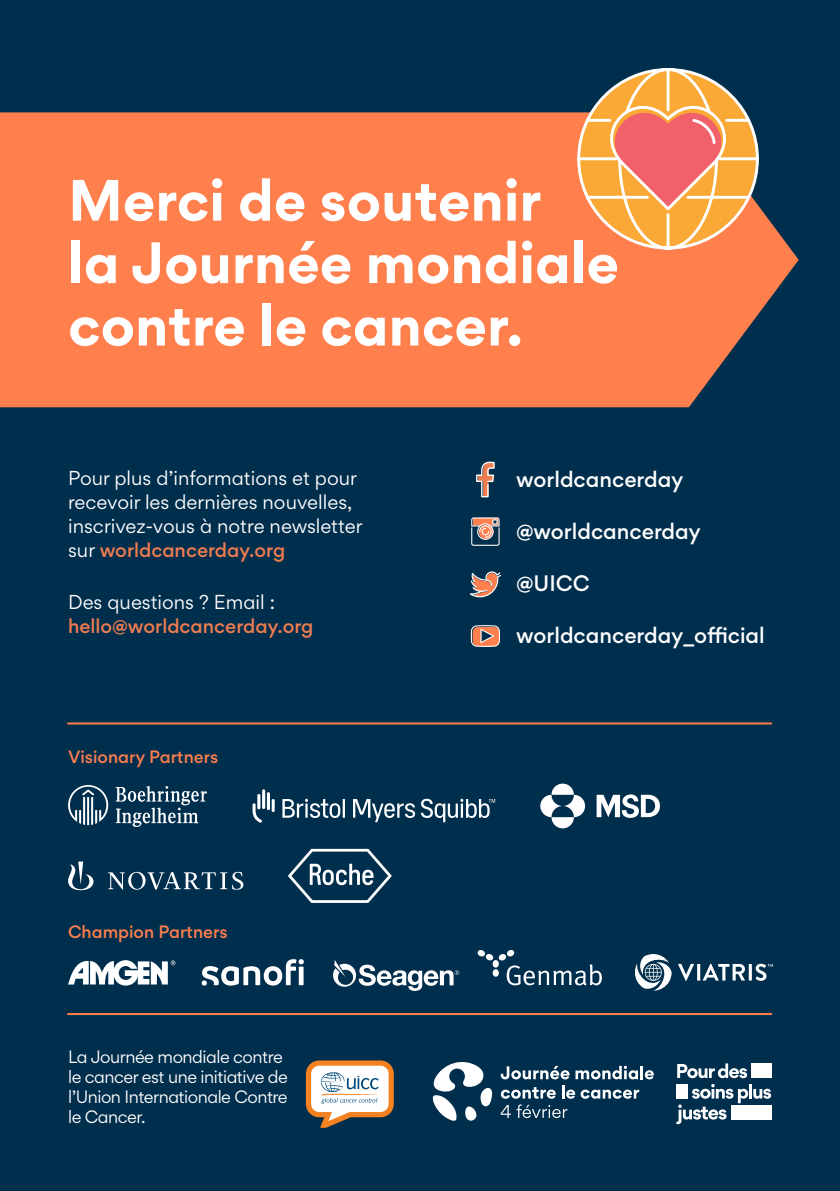
<style>
.page{position:relative;width:840px;height:1191px;background:#fff}
.page>*{position:absolute;margin:0;border:0;box-sizing:border-box;transform-origin:0 0}
.t1{font:700 52px/62.4px "Gordita";color:#fff}
.t2{font:500 20px "Gordita";color:#fff}
.t3{font:18px/24px "Gordita";color:#fff}
.t4{font:500 18px "Gordita";color:#f07d50}
.t5{font:16px/20px "Gordita";letter-spacing:-.03em;color:#fff}
.t6{font:500 16px "Gordita";color:#ff7f4d}
.s1{font-weight:500;color:#f07d50}
</style>
<div class="page">
<div style="left:0;top:0;width:839px;height:1191px;background:#002e4d"></div>
<svg style="left:476px;top:461px;width:19px;height:37px"></svg>
<svg style="left:469px;top:571px;width:32px;height:26px"></svg>
<svg style="left:470px;top:625px;width:29px;height:22px"></svg>
<div style="left:0;top:112px;width:798px;height:295px;background:#ff7f4d"></div>
<svg style="left:575px;top:68px;width:184px;height:183px;background:#e0925c"></svg>
<svg style="left:306px;top:1060px;width:87px;height:67px;background:#c9b8a7"></svg>
<svg style="left:471px;top:517px;width:28px;height:29px"></svg>
<div style="left:730px;top:1104px;width:41px;height:15px;background:#fff"></div>
<div style="left:751px;top:1063px;width:20px;height:15px;background:#fff"></div>
<svg style="left:677px;top:1063px;width:69px;height:15px"></svg>
<svg style="left:676px;top:1084px;width:71px;height:40px"></svg>
<hr style="left:748px;top:1084px;width:3px;height:14px;background:#fff">
<svg style="left:753px;top:1088px;width:17px;height:10px"></svg>
<svg style="left:432px;top:1062px;width:60px;height:59px"></svg>
<svg style="left:500px;top:1066px;width:69px;height:13px"></svg>
<svg style="left:575px;top:1065px;width:78px;height:14px"></svg>
<svg style="left:500px;top:1087px;width:55px;height:11px"></svg>
<svg style="left:562px;top:1085px;width:77px;height:13px"></svg>
<svg style="left:500px;top:1105px;width:10px;height:12px"></svg>
<svg style="left:516px;top:1104px;width:51px;height:14px"></svg>
<hr style="left:67px;top:722px;width:704px;height:2px;background:#ff7f4d">
<hr style="left:67px;top:1013px;width:704px;height:2px;background:#ff7f4d">
<svg style="left:68px;top:785px;width:40px;height:40px"></svg>
<svg style="left:116px;top:786px;width:91px;height:41px"></svg>
<svg style="left:596px;top:794px;width:63px;height:24px"></svg>
<svg style="left:540px;top:783px;width:44px;height:45px"></svg>
<svg style="left:68px;top:861px;width:175px;height:29px"></svg>
<svg style="left:282px;top:798px;width:213px;height:24px"></svg>
<svg style="left:252px;top:789px;width:22px;height:33px"></svg>
<svg style="left:201px;top:959px;width:102px;height:26px"></svg>
<svg style="left:68px;top:960px;width:107px;height:25px"></svg>
<svg style="left:333px;top:959px;width:126px;height:32px"></svg>
<svg style="left:678px;top:963px;width:94px;height:17px"></svg>
<svg style="left:635px;top:954px;width:36px;height:36px"></svg>
<svg style="left:477px;top:950px;width:124px;height:35px"></svg>
<svg style="left:288px;top:849px;width:103px;height:54px"></svg>
<h1 class="t1" style="left:68px;top:168px;width:552px">Merci de soutenir<br>la Journée mondiale contre le cancer.</h1>
<p class="t3" style="left:68px;top:465px;width:296px">Pour plus d’informations et pour recevoir les dernières nouvelles, inscrivez-vous à notre newsletter sur <span class="s1">worldcancerday.org</span></p>
<p class="t3" style="left:68px;top:589px;width:208px">Des questions ? Email :</p>
<p class="t4" style="left:68px;top:612px;width:247px">hello@worldcancerday.org</p>
<p class="t6" style="left:68px;top:745px;width:152px">Visionary Partners</p>
<p class="t6" style="left:68px;top:920px;width:161px">Champion Partners</p>
<p class="t5" style="left:68px;top:1046px;width:221px">La Journée mondiale contre le cancer est une initiative de l’Union Internationale Contre le Cancer.</p>
<p class="t2" style="left:516px;top:464px;width:169px">worldcancerday</p>
<p class="t2" style="left:516px;top:516px;width:186px">@worldcancerday</p>
<p class="t2" style="left:516px;top:568px;width:75px">@UICC</p>
<p class="t2" style="left:516px;top:620px;width:250px">worldcancerday_official</p>
</div>
